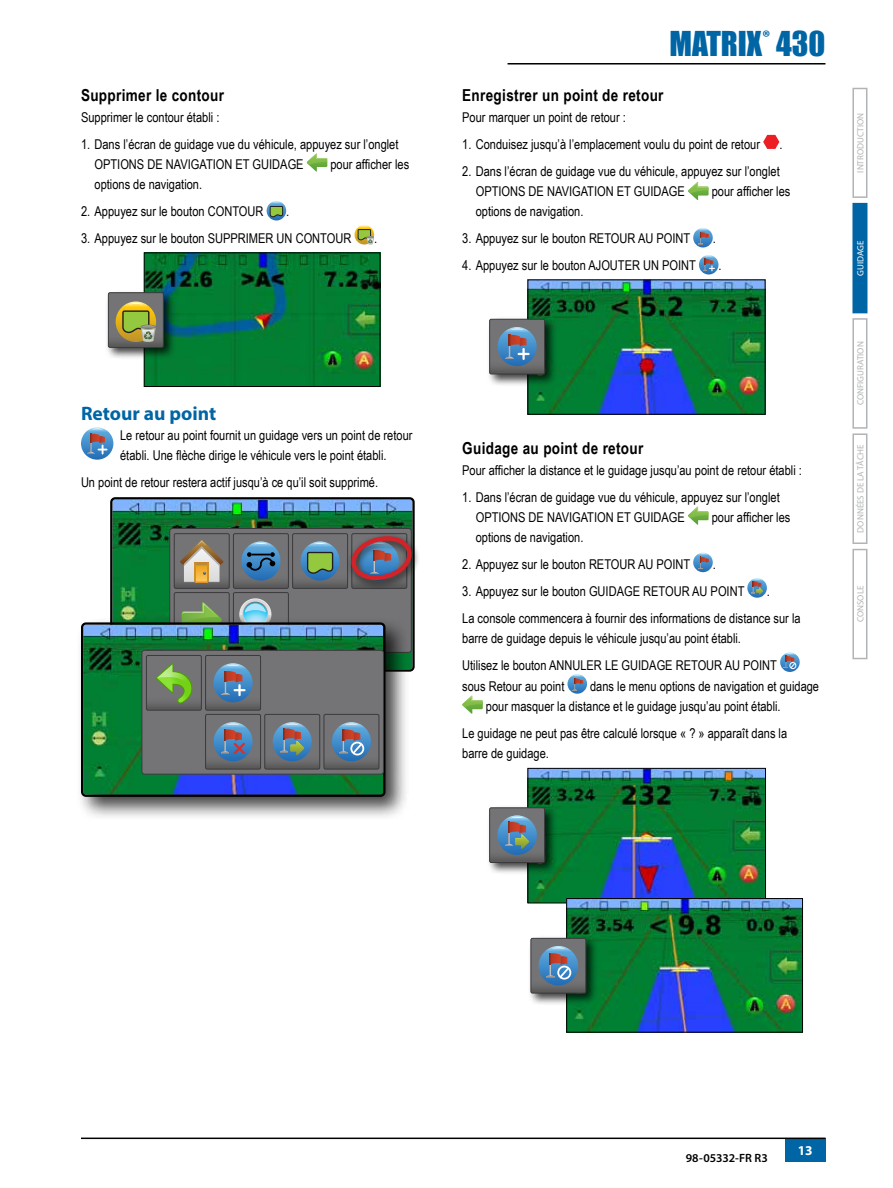
<style>
.page{position:relative;width:893px;height:1188px;background:#fff}
.page>*{position:absolute;margin:0;border:0;box-sizing:border-box;transform-origin:0 0}
.t1{font:31.5px "Impact";color:#0065a4}
.t2{font:700 19.5px "Myriad Pro";color:#0065a4}
.t3{font:700 16.5px "Arial Narrow";letter-spacing:.02em;color:#000}
.t4{font:13.5px/20.2px "Arial Narrow";color:#000}
.t5{font:700 13.5px "Myriad Pro";color:#fff}
.t6{font:600 12px "Myriad Pro";letter-spacing:-.005em;color:#000}
.t7{font:9px "Myriad Pro";color:#b1b4b6}
.t8{font:9px "Myriad Pro";color:#fff}
</style>
<div class="page">
<hr style="left:508px;top:63px;width:317px;height:2px;background:#000">
<div style="left:852px;top:433px;width:15px;height:111px;border:2px solid #b1b4b6"></div>
<div style="left:852px;top:318px;width:15px;height:111px;border:2px solid #b1b4b6"></div>
<div style="left:852px;top:88px;width:15px;height:110px;border:2px solid #b1b4b6"></div>
<div style="left:852px;top:549px;width:15px;height:110px;border:2px solid #b1b4b6"></div>
<div style="left:785px;top:1138px;width:40px;height:24px;background:#0065a4"></div>
<hr style="left:81px;top:1138px;width:744px;height:1px;background:#000">
<div style="left:853px;top:204px;width:14px;height:109px;background:#0065a4"></div>
<div style="left:852px;top:203px;width:15px;height:110px;border:2px solid #0065a4"></div>
<svg style="left:307px;top:153px;width:20px;height:19px"></svg>
<svg style="left:267px;top:201px;width:19px;height:20px"></svg>
<svg style="left:269px;top:201px;width:14px;height:16px"></svg>
<svg style="left:355px;top:225px;width:19px;height:20px"></svg>
<svg style="left:357px;top:225px;width:17px;height:20px"></svg>
<img style="left:146px;top:254px;width:232px;height:131px">
<div style="left:144px;top:252px;width:236px;height:135px;border:1px solid #000"></div>
<div style="left:105px;top:289px;width:71px;height:71px;background:#000;opacity:.75"></div>
<svg style="left:110px;top:294px;width:52px;height:52px;background:#908e58"></svg>
<div style="left:108px;top:292px;width:56px;height:56px;border:1px solid #3b393c;border-radius:2px"></div>
<svg style="left:81px;top:427px;width:32px;height:33px"></svg>
<svg style="left:88px;top:428px;width:19px;height:26px"></svg>
<img style="left:113px;top:500px;width:299px;height:169px">
<div style="left:110px;top:497px;width:305px;height:175px;border:2px solid #000;border-radius:4px"></div>
<div style="left:170px;top:528px;width:241px;height:124px;background:linear-gradient(to right,#747476,#747476);border-radius:3px"></div>
<div style="left:169px;top:528px;width:243px;height:125px;border:1px solid #3b393c;border-radius:3px"></div>
<div style="left:346px;top:532px;width:75px;height:59px;background:#000;opacity:.75"></div>
<svg style="left:174px;top:534px;width:238px;height:113px;background:#727678"></svg>
<div style="left:76px;top:617px;width:334px;height:205px;background:#000;opacity:.75"></div>
<img style="left:84px;top:625px;width:298px;height:169px">
<div style="left:81px;top:622px;width:304px;height:175px;border:2px solid #000;border-radius:4px"></div>
<div style="left:142px;top:650px;width:241px;height:124px;background:#747476;border-radius:3px"></div>
<div style="left:142px;top:650px;width:242px;height:125px;border:1px solid #3b393c;border-radius:3px"></div>
<svg style="left:146px;top:655px;width:233px;height:114px"></svg>
<div style="left:205px;top:714px;width:56px;height:55px;border:1px solid #3b393c;border-radius:2px"></div>
<svg style="left:763px;top:135px;width:16px;height:14px"></svg>
<svg style="left:688px;top:182px;width:21px;height:18px"></svg>
<svg style="left:693px;top:228px;width:20px;height:20px"></svg>
<svg style="left:698px;top:228px;width:11px;height:17px"></svg>
<svg style="left:699px;top:255px;width:19px;height:20px"></svg>
<svg style="left:703px;top:255px;width:11px;height:17px"></svg>
<img style="left:529px;top:281px;width:234px;height:132px">
<div style="left:527px;top:279px;width:238px;height:136px;border:1px solid #000"></div>
<div style="left:487px;top:316px;width:70px;height:71px;background:#000;opacity:.75"></div>
<svg style="left:491px;top:321px;width:52px;height:51px;background:#697b90"></svg>
<div style="left:489px;top:319px;width:56px;height:55px;border:1px solid #3b393c;border-radius:2px"></div>
<svg style="left:688px;top:507px;width:21px;height:18px"></svg>
<svg style="left:693px;top:553px;width:20px;height:19px"></svg>
<svg style="left:698px;top:553px;width:11px;height:17px"></svg>
<svg style="left:747px;top:578px;width:20px;height:20px"></svg>
<svg style="left:751px;top:579px;width:12px;height:16px"></svg>
<svg style="left:780px;top:652px;width:20px;height:20px"></svg>
<svg style="left:784px;top:653px;width:12px;height:16px"></svg>
<svg style="left:567px;top:674px;width:20px;height:20px"></svg>
<svg style="left:573px;top:675px;width:10px;height:16px"></svg>
<svg style="left:462px;top:696px;width:21px;height:18px"></svg>
<img style="left:529px;top:770px;width:235px;height:131px">
<div style="left:527px;top:768px;width:239px;height:135px;border:1px solid #000"></div>
<div style="left:487px;top:805px;width:70px;height:70px;background:#000;opacity:.75"></div>
<svg style="left:491px;top:809px;width:52px;height:52px;background:#697b89"></svg>
<div style="left:489px;top:807px;width:56px;height:56px;border:1px solid #3b393c;border-radius:2px"></div>
<img style="left:568px;top:900px;width:233px;height:131px">
<div style="left:566px;top:898px;width:237px;height:135px;border:1px solid #000"></div>
<div style="left:528px;top:935px;width:71px;height:71px;background:#000;opacity:.75"></div>
<svg style="left:532px;top:940px;width:52px;height:51px;background:#6c7d92"></svg>
<div style="left:530px;top:938px;width:56px;height:55px;border:1px solid #3b393c;border-radius:2px"></div>
<p class="t3" style="left:81px;top:83px;width:145px">Supprimer le contour</p>
<p class="t4" style="left:81px;top:106px;width:140px">Supprimer le contour établi :</p>
<p class="t4" style="left:94px;top:133px;width:305px;text-indent:-14px">1. Dans l’écran de guidage vue du véhicule, appuyez sur l’onglet<br>OPTIONS DE NAVIGATION ET GUIDAGE</p>
<p class="t4" style="left:330px;top:153px;width:80px">pour afficher les</p>
<p class="t4" style="left:95px;top:174px;width:109px">options de navigation.</p>
<p class="t4" style="left:81px;top:201px;width:184px">2. Appuyez sur le bouton CONTOUR</p>
<p class="t4" style="left:286px;top:201px;width:5px">.</p>
<p class="t4" style="left:81px;top:228px;width:272px">3. Appuyez sur le bouton SUPPRIMER UN CONTOUR</p>
<p class="t4" style="left:374px;top:228px;width:5px">.</p>
<h2 class="t2" style="left:81px;top:401px;width:137px">Retour au point</h2>
<p class="t4" style="left:120px;top:425px;width:294px">Le retour au point fournit un guidage vers un point de retour établi. Une flèche dirige le véhicule vers le point établi.</p>
<p class="t4" style="left:81px;top:472px;width:299px">Un point de retour restera actif jusqu’à ce qu’il soit supprimé.</p>
<h1 class="t1" style="left:670px;top:19px;width:157px">MATRIX<sup>®</sup> 430</h1>
<p class="t3" style="left:462px;top:83px;width:203px">Enregistrer un point de retour</p>
<p class="t4" style="left:462px;top:106px;width:165px">Pour marquer un point de retour :</p>
<p class="t4" style="left:462px;top:133px;width:299px">1. Conduisez jusqu’à l’emplacement voulu du point de retour</p>
<p class="t4" style="left:779px;top:133px;width:5px">.</p>
<p class="t4" style="left:476px;top:160px;width:305px;text-indent:-14px">2. Dans l’écran de guidage vue du véhicule, appuyez sur l’onglet<br>OPTIONS DE NAVIGATION ET GUIDAGE</p>
<p class="t4" style="left:712px;top:180px;width:80px">pour afficher les</p>
<p class="t4" style="left:476px;top:201px;width:109px">options de navigation.</p>
<p class="t4" style="left:462px;top:228px;width:230px">3. Appuyez sur le bouton RETOUR AU POINT</p>
<p class="t4" style="left:713px;top:228px;width:5px">.</p>
<p class="t4" style="left:462px;top:255px;width:235px">4. Appuyez sur le bouton AJOUTER UN POINT</p>
<p class="t4" style="left:718px;top:255px;width:5px">.</p>
<p class="t3" style="left:462px;top:436px;width:183px">Guidage au point de retour</p>
<p class="t4" style="left:462px;top:459px;width:341px">Pour afficher la distance et le guidage jusqu’au point de retour établi :</p>
<p class="t4" style="left:476px;top:486px;width:305px;text-indent:-14px">1. Dans l’écran de guidage vue du véhicule, appuyez sur l’onglet<br>OPTIONS DE NAVIGATION ET GUIDAGE</p>
<p class="t4" style="left:712px;top:507px;width:80px">pour afficher les</p>
<p class="t4" style="left:476px;top:527px;width:109px">options de navigation.</p>
<p class="t4" style="left:462px;top:554px;width:230px">2. Appuyez sur le bouton RETOUR AU POINT</p>
<p class="t4" style="left:713px;top:554px;width:5px">.</p>
<p class="t4" style="left:462px;top:581px;width:284px">3. Appuyez sur le bouton GUIDAGE RETOUR AU POINT</p>
<p class="t4" style="left:462px;top:577px;width:340px;line-height:27px;text-indent:305px">.<br>La console commencera à fournir des informations de distance sur la</p>
<p class="t4" style="left:462px;top:625px;width:316px;line-height:27px">barre de guidage depuis le véhicule jusqu’au point établi.<br>Utilisez le bouton ANNULER LE GUIDAGE RETOUR AU POINT</p>
<p class="t4" style="left:462px;top:675px;width:104px">sous Retour au point</p>
<p class="t4" style="left:486px;top:675px;width:335px;text-indent:104px">dans le menu options de navigation et guidage pour masquer la distance et le guidage jusqu’au point établi.</p>
<p class="t4" style="left:462px;top:723px;width:326px">Le guidage ne peut pas être calculé lorsque « ? » apparaît dans la barre de guidage.</p>
<p class="t7" style="left:855px;top:173px;width:61px;rotate:-90deg">INTRODUCTION</p>
<p class="t8" style="left:855px;top:276px;width:37px;rotate:-90deg">GUIDAGE</p>
<p class="t7" style="left:855px;top:405px;width:65px;rotate:-90deg">CONFIGURATION</p>
<p class="t7" style="left:855px;top:533px;width:89px;rotate:-90deg">DONNÉES DE LA TÂCHE</p>
<p class="t7" style="left:855px;top:622px;width:38px;rotate:-90deg">CONSOLE</p>
<p class="t6" style="left:686px;top:1150px;width:84px">98-05332-FR R3</p>
<p class="t5" style="left:798px;top:1142px;width:16px">13</p>
</div>
